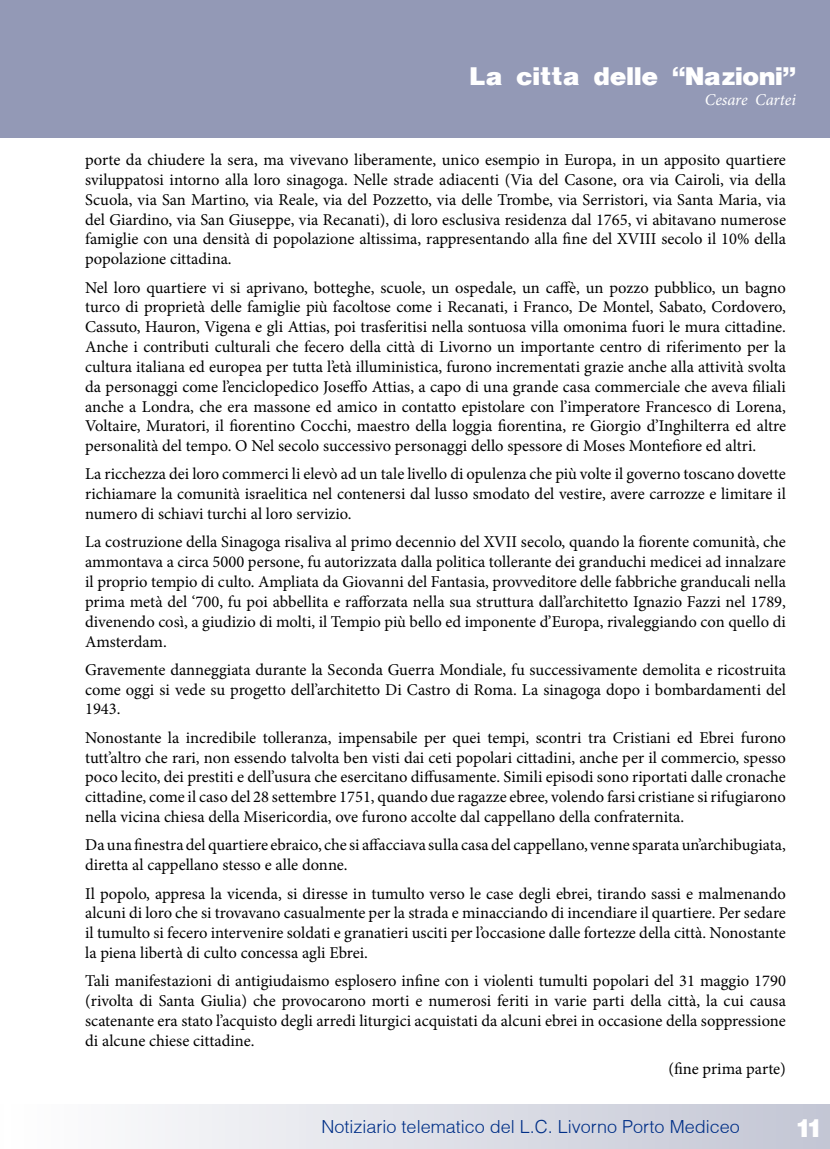
<style>
.page{position:relative;width:830px;height:1149px;background:#fff}
.page>*{position:absolute;margin:0;border:0;box-sizing:border-box;transform-origin:0 0}
.t1{font:27px "Helvetica Black cyr Bold";color:#fff}
.t2{font:300 18px "Helvetica";color:#002f87}
.t3{font:16.5px/19.8px "Minion Pro";color:#000;text-align:justify}
.t4{font:italic 16.5px "Minion Pro";letter-spacing:-.005em;color:#fff}
</style>
<div class="page">
<div style="left:0;top:1103px;width:829px;height:45px;background:linear-gradient(to right,#fff,#c3c6d4)"></div>
<div style="left:0;top:0;width:829px;height:137px;background:#9399b6"></div>
<h1 class="t1" style="left:469px;top:63px;width:327px">La città delle “Nazioni”</h1>
<p class="t4" style="left:704px;top:88px;width:93px">Cesare Cartei</p>
<p class="t3" style="left:85px;top:150px;width:702px">porte da chiudere la sera, ma vivevano liberamente, unico esempio in Europa, in un apposito quartiere sviluppatosi intorno alla loro sinagoga. Nelle strade adiacenti (Via del Casone, ora via Cairoli, via della Scuola, via San Martino, via Reale, via del Pozzetto, via delle Trombe, via Serristori, via Santa Maria, via del Giardino, via San Giuseppe, via Recanati), di loro esclusiva residenza dal 1765, vi abitavano numerose famiglie con una densità di popolazione altissima, rappresentando alla fine del XVIII secolo il 10% della popolazione cittadina.</p>
<p class="t3" style="left:85px;top:277px;width:702px">Nel loro quartiere vi si aprivano, botteghe, scuole, un ospedale, un caffè, un pozzo pubblico, un bagno turco di proprietà delle famiglie più facoltose come i Recanati, i Franco, De Montel, Sabato, Cordovero, Cassuto, Hauron, Vigena e gli Attias, poi trasferitisi nella sontuosa villa omonima fuori le mura cittadine.<br>Anche i contributi culturali che fecero della città di Livorno un importante centro di riferimento per la cultura italiana ed europea per tutta l’età illuministica, furono incrementati grazie anche alla attività svolta da personaggi come l’enciclopedico Joseffo Attias, a capo di una grande casa commerciale che aveva filiali anche a Londra, che era massone ed amico in contatto epistolare con l’imperatore Francesco di Lorena, Voltaire, Muratori, il fiorentino Cocchi, maestro della loggia fiorentina, re Giorgio d’Inghilterra ed altre personalità del tempo. O Nel secolo successivo personaggi dello spessore di Moses Montefiore ed altri.</p>
<p class="t3" style="left:85px;top:464px;width:702px">La ricchezza dei loro commerci li elevò ad un tale livello di opulenza che più volte il governo toscano dovette richiamare la comunità israelitica nel contenersi dal lusso smodato del vestire, avere carrozze e limitare il numero di schiavi turchi al loro servizio.</p>
<p class="t3" style="left:85px;top:532px;width:702px">La costruzione della Sinagoga risaliva al primo decennio del XVII secolo, quando la fiorente comunità, che ammontava a circa 5000 persone, fu autorizzata dalla politica tollerante dei granduchi medicei ad innalzare il proprio tempio di culto. Ampliata da Giovanni del Fantasia, provveditore delle fabbriche granducali nella prima metà del ‘700, fu poi abbellita e rafforzata nella sua struttura dall’architetto Ignazio Fazzi nel 1789, divenendo così, a giudizio di molti, il Tempio più bello ed imponente d’Europa, rivaleggiando con quello di Amsterdam.</p>
<p class="t3" style="left:85px;top:659px;width:702px">Gravemente danneggiata durante la Seconda Guerra Mondiale, fu successivamente demolita e ricostruita come oggi si vede su progetto dell’architetto Di Castro di Roma. La sinagoga dopo i bombardamenti del 1943.</p>
<p class="t3" style="left:85px;top:727px;width:702px">Nonostante la incredibile tolleranza, impensabile per quei tempi, scontri tra Cristiani ed Ebrei furono tutt’altro che rari, non essendo talvolta ben visti dai ceti popolari cittadini, anche per il commercio, spesso poco lecito, dei prestiti e dell’usura che esercitano diffusamente. Simili episodi sono riportati dalle cronache cittadine, come il caso del 28 settembre 1751, quando due ragazze ebree, volendo farsi cristiane si rifugiarono nella vicina chiesa della Misericordia, ove furono accolte dal cappellano della confraternita.</p>
<p class="t3" style="left:85px;top:835px;width:702px">Da una finestra del quartiere ebraico, che si affacciava sulla casa del cappellano, venne sparata un’archibugiata, diretta al cappellano stesso e alle donne.</p>
<p class="t3" style="left:85px;top:883px;width:702px">Il popolo, appresa la vicenda, si diresse in tumulto verso le case degli ebrei, tirando sassi e malmenando alcuni di loro che si trovavano casualmente per la strada e minacciando di incendiare il quartiere. Per sedare il tumulto si fecero intervenire soldati e granatieri usciti per l’occasione dalle fortezze della città. Nonostante la piena libertà di culto concessa agli Ebrei.</p>
<p class="t3" style="left:85px;top:970px;width:702px">Tali manifestazioni di antigiudaismo esplosero infine con i violenti tumulti popolari del 31 maggio 1790 (rivolta di Santa Giulia) che provocarono morti e numerosi feriti in varie parti della città, la cui causa scatenante era stato l’acquisto degli arredi liturgici acquistati da alcuni ebrei in occasione della soppressione di alcune chiese cittadine.</p>
<p class="t3" style="left:668px;top:1058px;width:119px">(fine prima parte)</p>
<p class="t2" style="left:321px;top:1114px;width:419px">Notiziario telematico del L.C. Livorno Porto Mediceo</p>
<h1 class="t1" style="left:796px;top:1114px;width:24px">11</h1>
</div>
